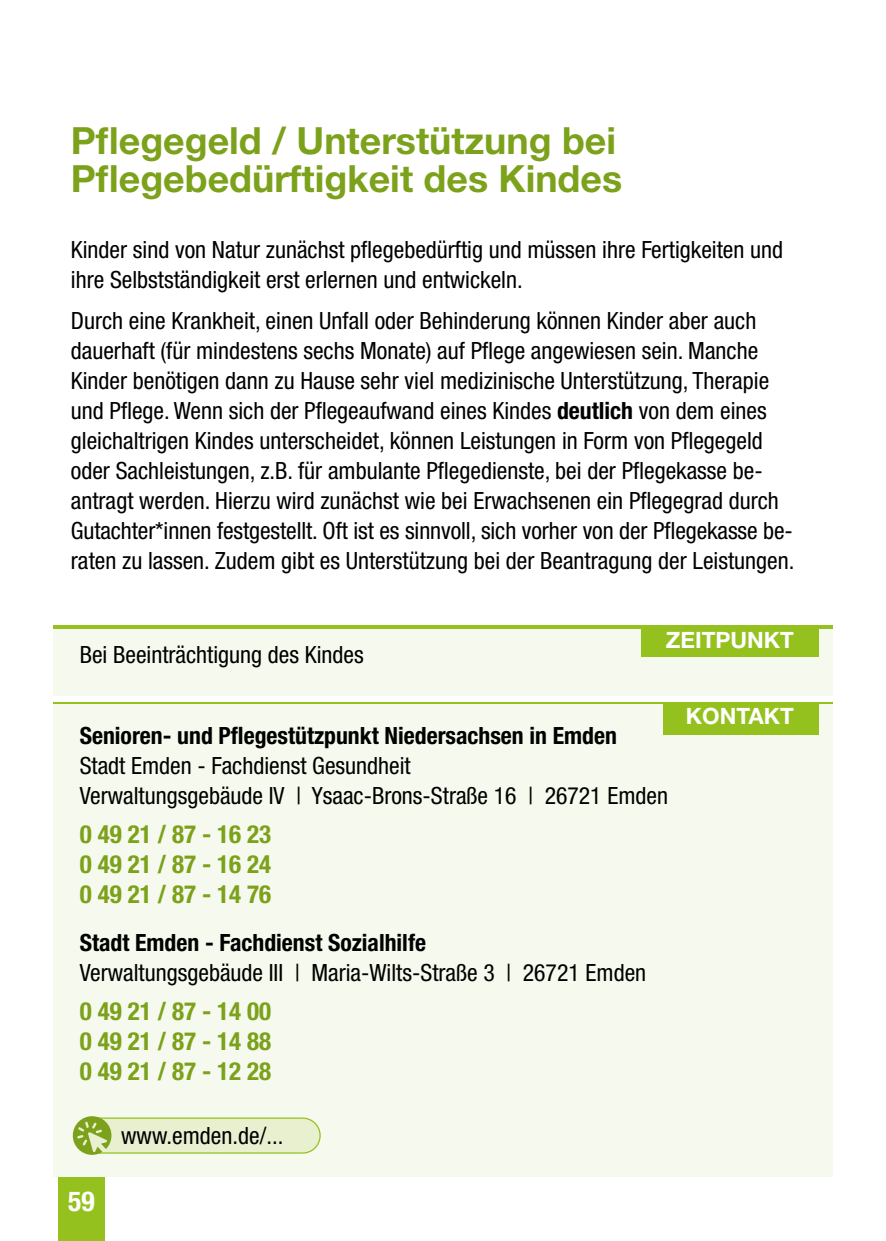
<style>
.page{position:relative;width:886px;height:1241px;background:#fff}
.page>*{position:absolute;margin:0;border:0;box-sizing:border-box;transform-origin:0 0}
.t1{font:700 37.5px/37.5px "Helvetica Neue";color:#7ca11b}
.t2{font:700 condensed 27.5px "Helvetica Neue";color:#fff}
.t3{font:700 condensed 25px/30px "Helvetica Neue";color:#7ca11b;text-align:justify}
.t4{font:condensed 23.75px/30px "Helvetica Neue";color:#000}
.t5{font:700 condensed 23.75px "Helvetica Neue";color:#000}
.t6{font:700 22.5px "Helvetica Neue";color:#fff}
.s1{font-weight:700}
</style>
<div class="page">
<div style="left:53px;top:624px;width:780px;height:71px;background:#f6f9ed"></div>
<div style="left:641px;top:625px;width:178px;height:31px;background:#95c11f"></div>
<hr style="left:53px;top:625px;width:780px;height:3px;background:#95c11f">
<div style="left:53px;top:702px;width:780px;height:474px;background:#f6f9ed"></div>
<div style="left:663px;top:702px;width:156px;height:32px;background:#95c11f"></div>
<hr style="left:53px;top:702px;width:780px;height:2px;background:#95c11f">
<div style="left:75px;top:1117px;width:245px;height:35px;background:#e8f0d0;border-radius:17px"></div>
<div style="left:74px;top:1117px;width:247px;height:36px;border:1px solid #95c11f;border-radius:17px"></div>
<svg style="left:73px;top:1116px;width:38px;height:38px"></svg>
<div style="left:58px;top:1176px;width:47px;height:64px;background:#95c11f"></div>
<h1 class="t1" style="left:71px;top:121px;width:553px">Pflegegeld / Unterstützung bei<br>Pflegebedürftigkeit des Kindes</h1>
<p class="t4" style="left:71px;top:235px;width:714px">Kinder sind von Natur zunächst pflegebedürftig und müssen ihre Fertigkeiten und ihre Selbstständigkeit erst erlernen und entwickeln.</p>
<p class="t4" style="left:71px;top:305px;width:725px">Durch eine Krankheit, einen Unfall oder Behinderung können Kinder aber auch dauerhaft (für mindestens sechs Monate) auf Pflege angewiesen sein. Manche Kinder benötigen dann zu Hause sehr viel medizinische Unterstützung, Therapie und Pflege. Wenn sich der Pflegeaufwand eines Kindes <span class="s1">deutlich</span> von dem eines gleichaltrigen Kindes unterscheidet, können Leistungen in Form von Pflegegeld oder Sachleistungen, z.B. für ambulante Pflegedienste, bei der Pflegekasse be&shy;antragt werden. Hierzu wird zunächst wie bei Erwachsenen ein Pflegegrad durch Gutachter*innen festgestellt. Oft ist es sinnvoll, sich vorher von der Pflegekasse be&shy;raten zu lassen. Zudem gibt es Unterstützung bei der Beantragung der Leistungen.</p>
<p class="t4" style="left:80px;top:639px;width:286px">Bei Beeinträchtigung des Kindes</p>
<p class="t6" style="left:666px;top:625px;width:129px">ZEITPUNKT</p>
<p class="t6" style="left:686px;top:702px;width:109px">KONTAKT</p>
<p class="t5" style="left:80px;top:721px;width:539px">Senioren- und Pflegestützpunkt Niedersachsen in Emden</p>
<p class="t4" style="left:80px;top:750px;width:590px">Stadt Emden - Fachdienst Gesundheit<br>Verwaltungsgebäude IV | Ysaac-Brons-Straße 16 | 26721 Emden</p>
<p class="t3" style="left:80px;top:818px;width:193px">0 49 21 / 87 - 16 23<br>0 49 21 / 87 - 16 24<br>0 49 21 / 87 - 14 76</p>
<p class="t5" style="left:80px;top:928px;width:348px">Stadt Emden - Fachdienst Sozialhilfe</p>
<p class="t4" style="left:80px;top:957px;width:568px">Verwaltungsgebäude III | Maria-Wilts-Straße 3 | 26721 Emden</p>
<p class="t3" style="left:80px;top:995px;width:193px">0 49 21 / 87 - 14 00<br>0 49 21 / 87 - 14 88<br>0 49 21 / 87 - 12 28</p>
<p class="t2" style="left:68px;top:1184px;width:28px">59</p>
<p class="t4" style="left:121px;top:1120px;width:164px">www.emden.de/...</p>
</div>
